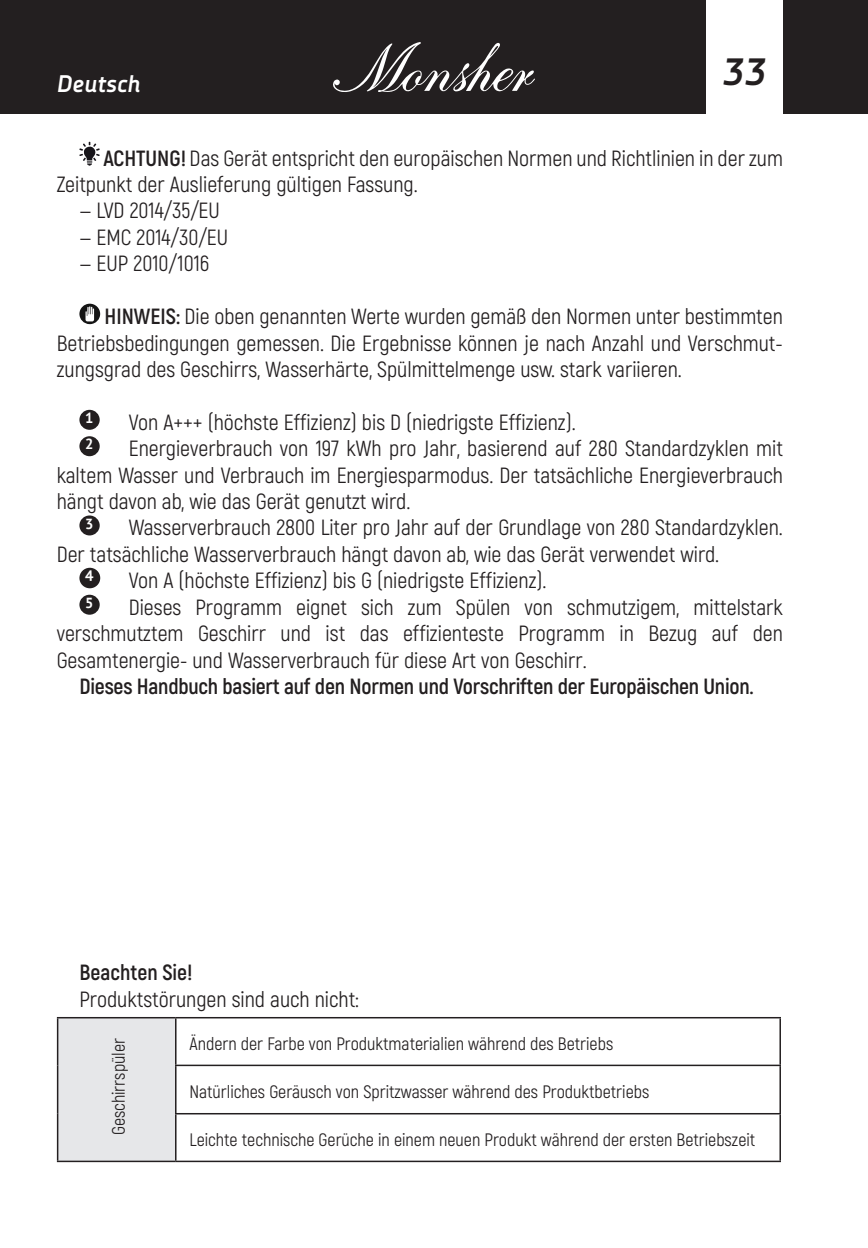
<style>
.page{position:relative;width:868px;height:1248px;background:#fff}
.page>*{position:absolute;margin:0;border:0;box-sizing:border-box;transform-origin:0 0}
.t1{font:italic 700 38px "Decima Nova Pro";color:#231f20}
.t2{font:italic 700 24px "Decima Nova Pro";color:#fff}
.t3{font:22px/26.4px "Akrobat";color:#231f20;text-align:justify}
.t4{font:700 22px "Akrobat";letter-spacing:-.01em;color:#231f20}
.t5{font:18px "Akrobat";color:#231f20}
.t6{font:700 14.6px "PT Sans";color:#fff}
.s1{font-weight:700}
</style>
<div class="page">
<div style="left:0;top:0;width:867px;height:113px;background:#231f20"></div>
<div style="left:706px;top:0;width:76px;height:119px;background:#fff"></div>
<svg style="left:333px;top:42px;width:202px;height:50px"></svg>
<svg style="left:79px;top:142px;width:20px;height:24px"></svg>
<svg style="left:79px;top:304px;width:21px;height:20px"></svg>
<svg style="left:85px;top:306px;width:9px;height:15px"></svg>
<div style="left:79px;top:410px;width:21px;height:20px;background:#231f20;border-radius:50%"></div>
<div style="left:79px;top:436px;width:21px;height:20px;background:#231f20;border-radius:50%"></div>
<div style="left:79px;top:515px;width:21px;height:20px;background:#231f20;border-radius:50%"></div>
<div style="left:79px;top:567px;width:21px;height:21px;background:#231f20;border-radius:50%"></div>
<div style="left:79px;top:594px;width:21px;height:20px;background:#231f20;border-radius:50%"></div>
<div style="left:58px;top:1017px;width:118px;height:144px;background:#e6e7e9"></div>
<hr style="left:57px;top:1016px;width:119px;height:2px;background:#231f20">
<hr style="left:57px;top:1018px;width:1px;height:47px;background:#231f20">
<hr style="left:57px;top:1065px;width:1px;height:48px;background:#231f20">
<hr style="left:57px;top:1113px;width:1px;height:47px;background:#231f20">
<hr style="left:57px;top:1160px;width:119px;height:1px;background:#231f20">
<hr style="left:176px;top:1016px;width:604px;height:2px;background:#231f20">
<hr style="left:175px;top:1018px;width:1px;height:46px;background:#231f20">
<hr style="left:779px;top:1018px;width:1px;height:46px;background:#231f20">
<hr style="left:175px;top:1064px;width:605px;height:1px;background:#231f20">
<hr style="left:175px;top:1065px;width:1px;height:47px;background:#231f20">
<hr style="left:779px;top:1065px;width:1px;height:47px;background:#231f20">
<hr style="left:175px;top:1112px;width:605px;height:2px;background:#231f20">
<hr style="left:175px;top:1114px;width:1px;height:46px;background:#231f20">
<hr style="left:779px;top:1114px;width:1px;height:46px;background:#231f20">
<hr style="left:176px;top:1160px;width:604px;height:1px;background:#231f20">
<p class="t2" style="left:57px;top:70px;width:85px">Deutsch</p>
<h1 class="t1" style="left:722px;top:50px;width:46px">33</h1>
<p class="t3" style="left:57px;top:145px;width:727px;text-indent:47px"><span class="s1">ACHTUNG!</span> Das Gerät entspricht den europäischen Normen und Richtlinien in der zum<br>Zeitpunkt der Auslieferung gültigen Fassung.</p>
<p class="t3" style="left:79px;top:197px;width:142px">— LVD 2014/35/EU</p>
<p class="t3" style="left:79px;top:224px;width:150px">— EMC 2014/30/EU</p>
<p class="t3" style="left:79px;top:250px;width:131px">— EUP 2010/1016</p>
<p class="t3" style="left:57px;top:303px;width:727px;text-indent:48px"><span class="s1">HINWEIS:</span> Die oben genannten Werte wurden gemäß den Normen unter bestimmten Betriebsbedingungen gemessen. Die Ergebnisse können je nach Anzahl und Verschmut&shy;zungsgrad des Geschirrs, Wasserhärte, Spülmittelmenge usw. stark variieren.</p>
<p class="t6" style="left:85px;top:408px;width:10px">1</p>
<p class="t3" style="left:129px;top:409px;width:448px">Von A+++ (höchste Effizienz) bis D (niedrigste Effizienz).</p>
<p class="t6" style="left:85px;top:434px;width:10px">2</p>
<p class="t3" style="left:57px;top:435px;width:727px;text-indent:72px">Energieverbrauch von 197 kWh pro Jahr, basierend auf 280 Standardzyklen mit kaltem Wasser und Verbrauch im Energiesparmodus. Der tatsächliche Energieverbrauch hängt davon ab, wie das Gerät genutzt wird.</p>
<p class="t6" style="left:85px;top:514px;width:10px">3</p>
<p class="t3" style="left:57px;top:514px;width:727px;text-indent:72px">Wasserverbrauch 2800 Liter pro Jahr auf der Grundlage von 280 Standardzyklen.<br>Der tatsächliche Wasserverbrauch hängt davon ab, wie das Gerät verwendet wird.</p>
<p class="t3" style="left:129px;top:567px;width:419px">Von A (höchste Effizienz) bis G (niedrigste Effizienz).</p>
<p class="t6" style="left:85px;top:593px;width:10px">5</p>
<p class="t3" style="left:57px;top:593px;width:727px;text-indent:72px">Dieses Programm eignet sich zum Spülen von schmutzigem, mittelstark verschmutztem Geschirr und ist das effizienteste Programm in Bezug auf den Gesamtenergie- und Wasserverbrauch für diese Art von Geschirr.</p>
<p class="t4" style="left:79px;top:672px;width:676px">Dieses Handbuch basiert auf den Normen und Vorschriften der Europäischen Union.</p>
<p class="t4" style="left:80px;top:959px;width:115px">Beachten Sie!</p>
<p class="t3" style="left:80px;top:985px;width:281px">Produktstörungen sind auch nicht:</p>
<p class="t5" style="left:108px;top:1135px;width:99px;rotate:-90deg">Geschirrspüler</p>
<p class="t5" style="left:189px;top:1032px;width:425px">Ändern der Farbe von Produktmaterialien während des Betriebs</p>
<p class="t5" style="left:189px;top:1080px;width:461px">Natürliches Geräusch von Spritzwasser während des Produktbetriebs</p>
<p class="t5" style="left:189px;top:1128px;width:567px">Leichte technische Gerüche in einem neuen Produkt während der ersten Betriebszeit</p>
</div>
